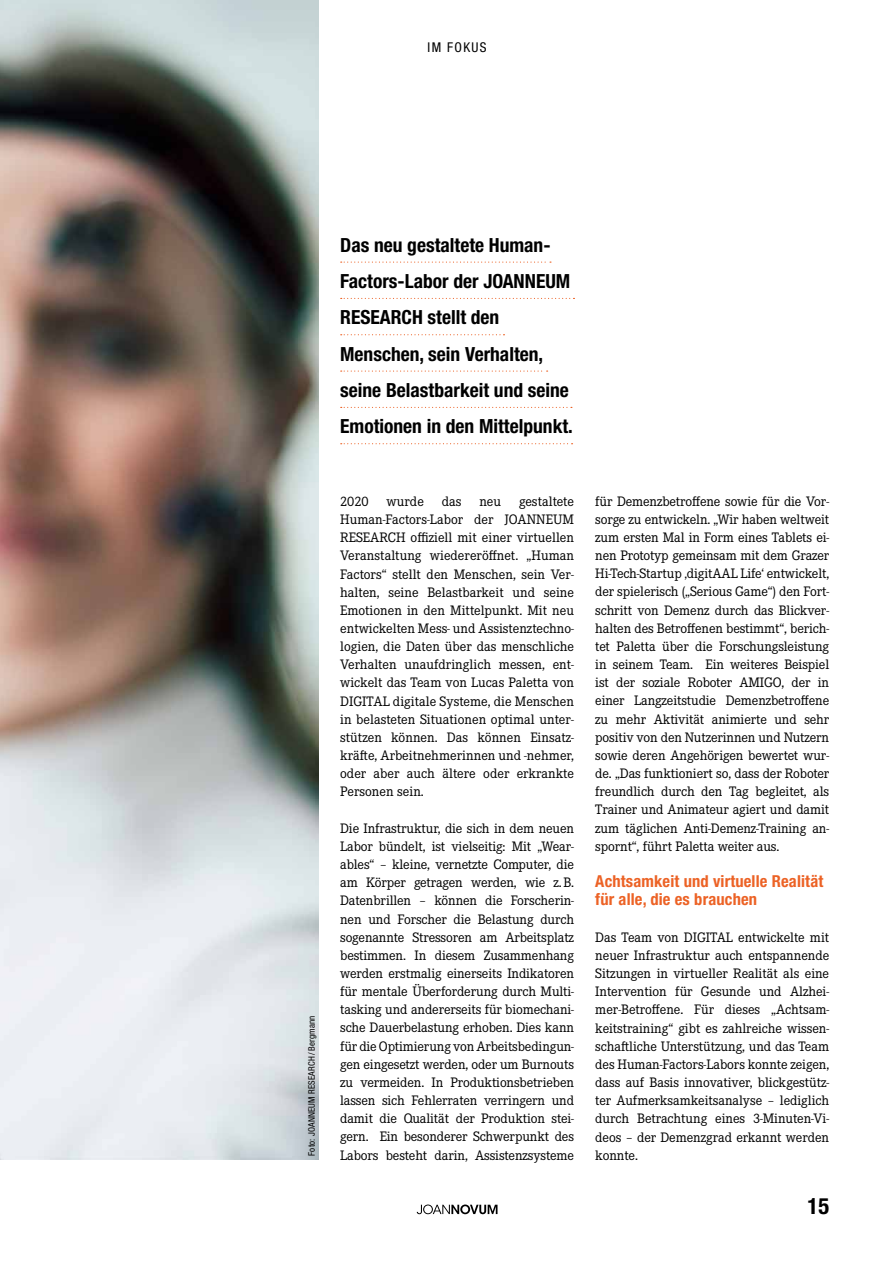
<style>
.page{position:relative;width:893px;height:1263px;background:#fff}
.page>*{position:absolute;margin:0;border:0;box-sizing:border-box;transform-origin:0 0}
.t1{font:700 condensed 22.5px "Helvetica Neue LT Pro";color:#000}
.t2{font:700 condensed 19.5px/36.3px "Helvetica Neue LT Pro";color:#000}
.t3{font:700 condensed 16.5px/18.1px "Helvetica Neue LT Pro";letter-spacing:.01em;color:#ec6225}
.t4{font:14.25px/18.1px "Corporate E Pro";letter-spacing:-.005em;color:#000;text-align:justify}
.t5{font:condensed 13.5px "Helvetica Neue LT Pro";letter-spacing:.1em;color:#000}
.t6{font:condensed 9px "Helvetica Neue LT Pro";letter-spacing:.02em;color:#000}
</style>
<div class="page">
<svg style="left:341px;top:262px;width:210px;height:1px"></svg>
<svg style="left:341px;top:298px;width:233px;height:1px"></svg>
<svg style="left:341px;top:334px;width:163px;height:1px"></svg>
<svg style="left:341px;top:370px;width:207px;height:2px"></svg>
<svg style="left:341px;top:407px;width:231px;height:1px"></svg>
<svg style="left:341px;top:443px;width:232px;height:1px"></svg>
<img style="left:0;top:0;width:319px;height:1160px">
<svg style="left:417px;top:1204px;width:80px;height:10px"></svg>
<p class="t5" style="left:428px;top:40px;width:60px">IM FOKUS</p>
<p class="t6" style="left:306px;top:1155px;width:142px;rotate:-90deg">Foto: JOANNEUM RESEARCH / Bergmann</p>
<h2 class="t2" style="left:340px;top:226px;width:234px">Das neu gestaltete Human-<br>Factors-Labor der JOANNEUM<br>RESEARCH stellt den<br>Menschen, sein Verhalten, seine Belastbarkeit und seine<br>Emotionen in den Mittelpunkt.</h2>
<p class="t4" style="left:340px;top:491px;width:235px;text-indent:179px">gestaltete Human-Factors-Labor der JOANNEUM RESEARCH offiziell mit einer virtuellen Veranstaltung wiedereröffnet. „Human Factors“ stellt den Menschen, sein Ver&shy;halten, seine Belastbarkeit und seine Emotionen in den Mittelpunkt. Mit neu entwickelten Mess- und Assistenztechno&shy;logien, die Daten über das menschliche Verhalten unaufdringlich messen, ent&shy;wickelt das Team von Lucas Paletta von DIGITAL digitale Systeme, die Menschen in belasteten Situationen optimal unter&shy;stützen können. Das können Einsatz&shy;kräfte, Arbeitnehmerinnen und -nehmer, oder aber auch ältere oder erkrankte Personen sein.</p>
<p class="t4" style="left:340px;top:818px;width:235px">Die Infrastruktur, die sich in dem neuen Labor bündelt, ist vielseitig: Mit „Wear&shy;ables“ – kleine, vernetzte Computer, die am Körper getragen werden, wie z. B.<br>Datenbrillen – können die Forscherin&shy;nen und Forscher die Belastung durch sogenannte Stressoren am Arbeitsplatz bestimmen. In diesem Zusammenhang werden erstmalig einerseits Indikatoren für mentale Überforderung durch Multi&shy;tasking und andererseits für biomechani&shy;sche Dauerbelastung erhoben. Dies kann für die Optimierung von Arbeitsbedingun&shy;gen eingesetzt werden, oder um Burnouts zu vermeiden. In Produktionsbetrieben lassen sich Fehlerraten verringern und damit die Qualität der Produktion stei&shy;gern. Ein besonderer Schwerpunkt des Labors besteht darin, Assistenzsysteme</p>
<p class="t4" style="left:340px;top:491px;width:30px">2020</p>
<p class="t4" style="left:387px;top:491px;width:39px">wurde</p>
<p class="t4" style="left:442px;top:491px;width:21px">das</p>
<p class="t4" style="left:479px;top:491px;width:23px">neu</p>
<p class="t4" style="left:595px;top:491px;width:235px">für Demenzbetroffene sowie für die Vor&shy;sorge zu entwickeln. „Wir haben weltweit zum ersten Mal in Form eines Tablets ei&shy;nen Prototyp gemeinsam mit dem Grazer Hi-Tech-Startup ‚digitAAL Life‘ entwickelt, der spielerisch („Serious Game“) den Fort&shy;schritt von Demenz durch das Blickver&shy;halten des Betroffenen bestimmt“, berich&shy;tet Paletta über die Forschungsleistung in seinem Team. Ein weiteres Beispiel ist der soziale Roboter AMIGO, der in einer Langzeitstudie Demenzbetroffene zu mehr Aktivität animierte und sehr positiv von den Nutzerinnen und Nutzern sowie deren Angehörigen bewertet wur&shy;de. „Das funktioniert so, dass der Roboter freundlich durch den Tag begleitet, als Trainer und Animateur agiert und damit zum täglichen Anti-Demenz-Training an&shy;spornt“, führt Paletta weiter aus.</p>
<p class="t3" style="left:595px;top:872px;width:230px">Achtsamkeit und virtuelle Realität für alle, die es brauchen</p>
<p class="t4" style="left:595px;top:927px;width:235px">Das Team von DIGITAL entwickelte mit neuer Infrastruktur auch entspannende Sitzungen in virtueller Realität als eine Intervention für Gesunde und Alzhei&shy;mer-Betroffene. Für dieses „Achtsam&shy;keitstraining“ gibt es zahlreiche wissen&shy;schaftliche Unterstützung, und das Team des Human-Factors-Labors konnte zeigen, dass auf Basis innovativer, blickgestütz&shy;ter Aufmerksamkeitsanalyse – lediglich durch Betrachtung eines 3-Minuten-Vi&shy;deos – der Demenzgrad erkannt werden konnte.</p>
<h1 class="t1" style="left:808px;top:1192px;width:23px">15</h1>
</div>
